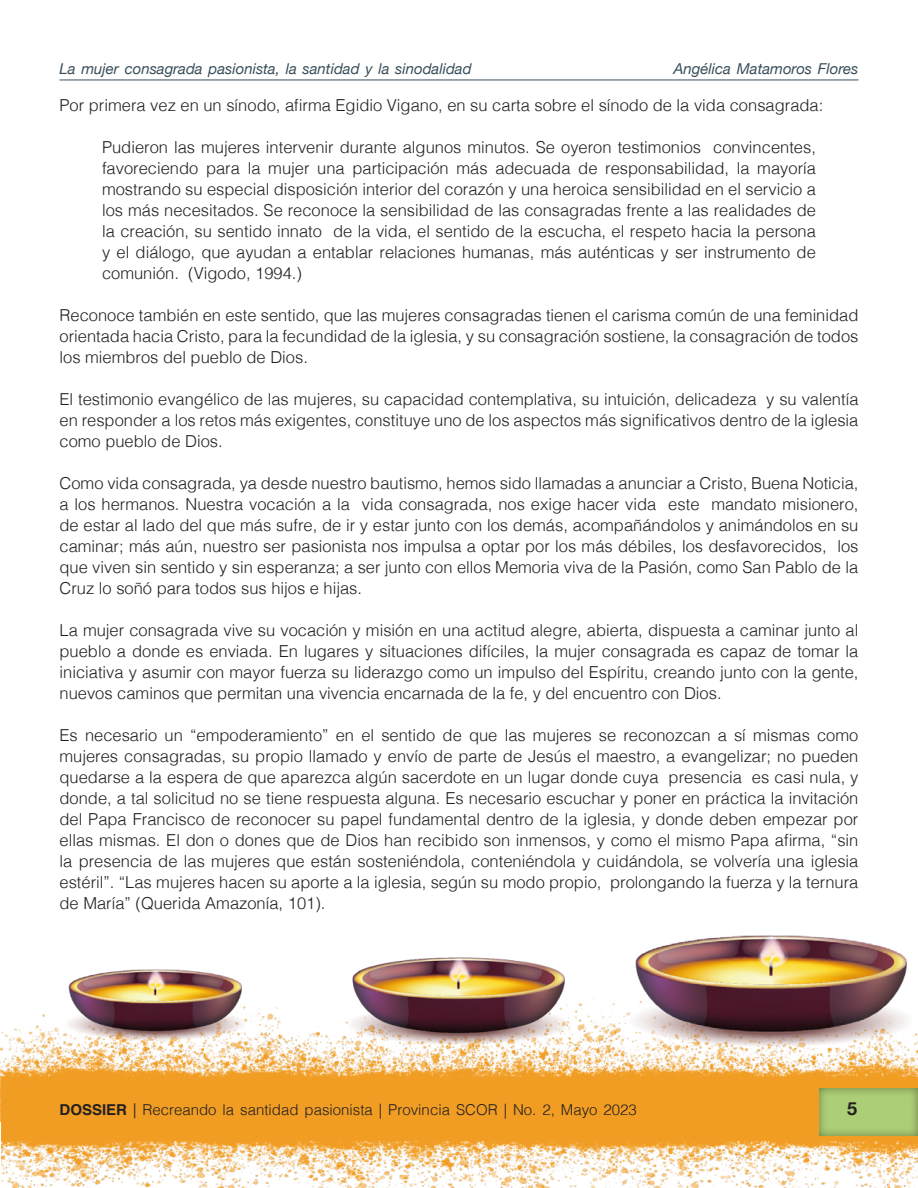
<style>
.page{position:relative;width:918px;height:1188px;background:#fff}
.page>*{position:absolute;margin:0;border:0;box-sizing:border-box;transform-origin:0 0}
.t1{font:700 18px "Helvetica Neue";color:#231f20}
.t2{font:300 16.5px/21px "Helvetica";color:#231f20;text-align:justify}
.t3{font:italic 15px "Helvetica Neue";color:#384d5a}
.t4{font:300 15px "Helvetica";color:#231f20}
.s1{font-weight:700}
.s2{font-family:"Helvetica Neue";font-weight:400}
</style>
<div class="page">
<img style="left:1px;top:1122px;width:917px;height:66px">
<img style="left:0;top:1007px;width:819px;height:115px">
<div style="left:819px;top:1086px;width:99px;height:51px;background:#4f5a29;opacity:.75"></div>
<img style="left:0;top:1102px;width:1px;height:20px">
<hr style="left:60px;top:80px;width:798px;height:1px;background:#3a4e5c">
<img style="left:571px;top:935px;width:347px;height:152px">
<img style="left:306px;top:935px;width:301px;height:141px">
<img style="left:34px;top:969px;width:239px;height:96px">
<p class="t3" style="left:60px;top:58px;width:414px">La mujer consagrada pasionista, la santidad y la sinodalidad</p>
<p class="t3" style="left:674px;top:58px;width:186px">Angélica Matamoros Flores</p>
<p class="t2" style="left:60px;top:93px;width:765px">Por primera vez en un sínodo, afirma Egidio Vigano, en su carta sobre el sínodo de la vida consagrada:</p>
<p class="t2" style="left:102px;top:135px;width:715px">Pudieron las mujeres intervenir durante algunos minutos. Se oyeron testimonios convincentes, favoreciendo para la mujer una participación más adecuada de responsabilidad, la mayoría mostrando su especial disposición interior del corazón y una heroica sensibilidad en el servicio a los más necesitados. Se reconoce la sensibilidad de las consagradas frente a las realidades de la creación, su sentido innato de la vida, el sentido de la escucha, el respeto hacia la persona y el diálogo, que ayudan a entablar relaciones humanas, más auténticas y ser instrumento de comunión. (Vigodo, 1994.)</p>
<p class="t2" style="left:60px;top:303px;width:800px">Reconoce también en este sentido, que las mujeres consagradas tienen el carisma común de una feminidad orientada hacia Cristo, para la fecundidad de la iglesia, y su consagración sostiene, la consagración de todos los miembros del pueblo de Dios.</p>
<p class="t2" style="left:60px;top:387px;width:801px">El testimonio evangélico de las mujeres, su capacidad contemplativa, su intuición, delicadeza y su valentía en responder a los retos más exigentes, constituye uno de los aspectos más significativos dentro de la iglesia como pueblo de Dios.</p>
<p class="t2" style="left:60px;top:471px;width:800px">Como vida consagrada, ya desde nuestro bautismo, hemos sido llamadas a anunciar a Cristo, Buena Noticia, a los hermanos. Nuestra vocación a la vida consagrada, nos exige hacer vida este mandato misionero, de estar al lado del que más sufre, de ir y estar junto con los demás, acompañándolos y animándolos en su caminar; más aún, nuestro ser pasionista nos impulsa a optar por los más débiles, los desfavorecidos, los que viven sin sentido y sin esperanza; a ser junto con ellos Memoria viva de la Pasión, como San Pablo de la Cruz lo soñó para todos sus hijos e hijas.</p>
<p class="t2" style="left:60px;top:618px;width:801px">La mujer consagrada vive su vocación y misión en una actitud alegre, abierta, dispuesta a caminar junto al pueblo a donde es enviada. En lugares y situaciones difíciles, la mujer consagrada es capaz de tomar la iniciativa y asumir con mayor fuerza su liderazgo como un impulso del Espíritu, creando junto con la gente, nuevos caminos que permitan una vivencia encarnada de la fe, y del encuentro con Dios.</p>
<p class="t2" style="left:60px;top:723px;width:801px">Es necesario un “empoderamiento” en el sentido de que las mujeres se reconozcan a sí mismas como mujeres consagradas, su propio llamado y envío de parte de Jesús el maestro, a evangelizar; no pueden quedarse a la espera de que aparezca algún sacerdote en un lugar donde cuya presencia es casi nula, y donde, a tal solicitud no se tiene respuesta alguna. Es necesario escuchar y poner en práctica la invitación del Papa Francisco de reconocer su papel fundamental dentro de la iglesia, y donde deben empezar por ellas mismas. El don o dones que de Dios han recibido son inmensos, y como el mismo Papa afirma, “sin la presencia de las mujeres que están sosteniéndola, conteniéndola y cuidándola, se volvería una iglesia estéril”. “Las mujeres hacen su aporte a la iglesia, según su modo propio, prolongando la fuerza y la ternura de María” (Querida Amazonía, 101).</p>
<p class="t4" style="left:60px;top:1097px;width:579px"><span class="s1">DOSSIER</span> <span class="s2">|</span> Recreando la santidad pasionista | Provincia SCOR | No. 2, Mayo 2023</p>
<p class="t1" style="left:847px;top:1095px;width:12px">5</p>
</div>
